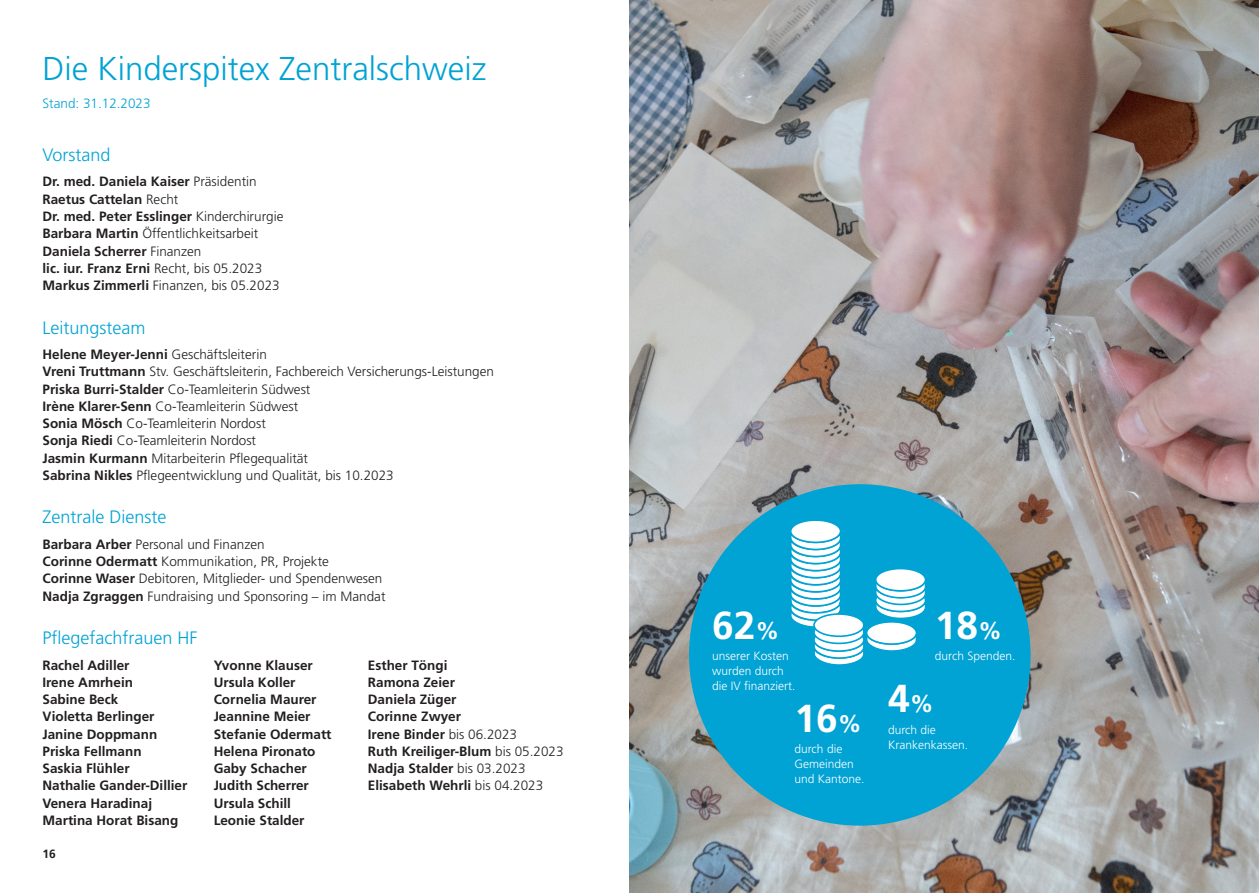
<style>
.page{position:relative;width:1259px;height:893px;background:#fff}
.page>*{position:absolute;margin:0;border:0;box-sizing:border-box;transform-origin:0 0}
.t1{font:700 39px "Frutiger";color:#fff}
.t2{font:300 33px "Frutiger";color:#00a3d4}
.t3{font:300 18px "Frutiger";color:#00a3d4}
.t4{font:700 13.5px/17.2px "Frutiger";color:#231f20}
.t5{font:300 13.5px/17.2px "Frutiger";color:#231f20}
.t6{font:300 13.5px "Frutiger";color:#00a3d4}
.t7{font:300 12px/15px "Frutiger";color:#fff}
.t8{font:700 12px "Frutiger";color:#231f20}
.s1{font-weight:300}
.s2{font-weight:700}
.s3{font-size:24px}
</style>
<div class="page">
<img style="left:629px;top:0;width:630px;height:893px">
<div style="left:689px;top:484px;width:341px;height:342px;background:#00a3d4;border-radius:50%"></div>
<svg style="left:789px;top:454px;width:138px;height:211px"></svg>
<svg style="left:814px;top:629px;width:50px;height:22px"></svg>
<div style="left:813px;top:628px;width:51px;height:24px;border:2px solid #00a3d4;border-radius:50%"></div>
<svg style="left:814px;top:621px;width:50px;height:22px"></svg>
<div style="left:813px;top:620px;width:51px;height:24px;border:2px solid #00a3d4;border-radius:50%"></div>
<div style="left:814px;top:614px;width:50px;height:22px;background:#fff;border-radius:50%"></div>
<div style="left:813px;top:613px;width:51px;height:24px;border:2px solid #00a3d4;border-radius:50%"></div>
<h2 class="t2" style="left:43px;top:50px;width:445px">Die Kinderspitex Zentralschweiz</h2>
<p class="t6" style="left:43px;top:95px;width:110px">Stand: 31.12.2023</p>
<h3 class="t3" style="left:43px;top:145px;width:70px">Vorstand</h3>
<p class="t4" style="left:43px;top:173px;width:242px">Dr. med. Daniela Kaiser <span class="s1">Präsidentin </span>Raetus Cattelan <span class="s1">Recht<br></span>Dr. med. Peter Esslinger <span class="s1">Kinderchirurgie </span>Barbara Martin <span class="s1">Öffentlichkeitsarbeit </span>Daniela Scherrer <span class="s1">Finanzen<br></span>lic. iur. Franz Erni <span class="s1">Recht, bis 05.2023<br></span>Markus Zimmerli <span class="s1">Finanzen, bis 05.2023</span></p>
<h3 class="t3" style="left:43px;top:317px;width:104px">Leitungsteam</h3>
<p class="t5" style="left:43px;top:346px;width:453px"><span class="s2">Helene Meyer-Jenni</span> Geschäftsleiterin<br><span class="s2">Vreni Truttmann</span> Stv. Geschäftsleiterin, Fachbereich Versicherungs-Leistungen <span class="s2">Priska Burri-Stalder</span> Co-Teamleiterin Südwest<br><span class="s2">Irène Klarer-Senn</span> Co-Teamleiterin Südwest<br><span class="s2">Sonia Mösch</span> Co-Teamleiterin Nordost<br><span class="s2">Sonja Riedi</span> Co-Teamleiterin Nordost<br><span class="s2">Jasmin Kurmann</span> Mitarbeiterin Pflegequalität<br><span class="s2">Sabrina Nikles</span> Pflegeentwicklung und Qualität, bis 10.2023</p>
<h3 class="t3" style="left:43px;top:507px;width:126px">Zentrale Dienste</h3>
<p class="t5" style="left:43px;top:536px;width:344px"><span class="s2">Barbara Arber</span> Personal und Finanzen<br><span class="s2">Corinne Odermatt</span> Kommunikation, PR, Projekte<br><span class="s2">Corinne Waser</span> Debitoren, Mitglieder- und Spendenwesen <span class="s2">Nadja Zgraggen</span> Fundraising und Sponsoring – im Mandat</p>
<h3 class="t3" style="left:43px;top:628px;width:156px">Pflegefachfrauen HF</h3>
<p class="t4" style="left:43px;top:656px;width:146px">Rachel Adiller<br>Irene Amrhein<br>Sabine Beck<br>Violetta Berlinger<br>Janine Doppmann<br>Priska Fellmann<br>Saskia Flühler<br>Nathalie Gander-Dillier<br>Venera Haradinaj<br>Martina Horat Bisang</p>
<p class="t4" style="left:214px;top:656px;width:119px">Yvonne Klauser<br>Ursula Koller<br>Cornelia Maurer<br>Jeannine Meier<br>Stefanie Odermatt<br>Helena Pironato<br>Gaby Schacher<br>Judith Scherrer<br>Ursula Schill<br>Leonie Stalder</p>
<p class="t4" style="left:368px;top:656px;width:197px">Esther Töngi<br>Ramona Zeier<br>Daniela Züger<br>Corinne Zwyer<br>Irene Binder <span class="s1">bis 06.2023<br></span>Ruth Kreiliger-Blum <span class="s1">bis 05.2023<br></span>Nadja Stalder <span class="s1">bis 03.2023<br></span>Elisabeth Wehrli <span class="s1">bis 04.2023</span></p>
<p class="t8" style="left:43px;top:847px;width:15px">16</p>
<h1 class="t1" style="left:712px;top:602px;width:69px">62<span class="s3">%</span></h1>
<p class="t7" style="left:712px;top:648px;width:85px">unserer Kosten wurden durch die IV finanziert.</p>
<h1 class="t1" style="left:794px;top:695px;width:69px">16<span class="s3">%</span></h1>
<p class="t7" style="left:794px;top:742px;width:72px">durch die<br>Gemeinden und Kantone.</p>
<h1 class="t1" style="left:935px;top:602px;width:69px">18<span class="s3">%</span></h1>
<p class="t7" style="left:935px;top:648px;width:82px">durch Spenden.</p>
<h1 class="t1" style="left:888px;top:676px;width:47px">4<span class="s3">%</span></h1>
<p class="t7" style="left:888px;top:722px;width:82px">durch die<br>Krankenkassen.</p>
</div>
